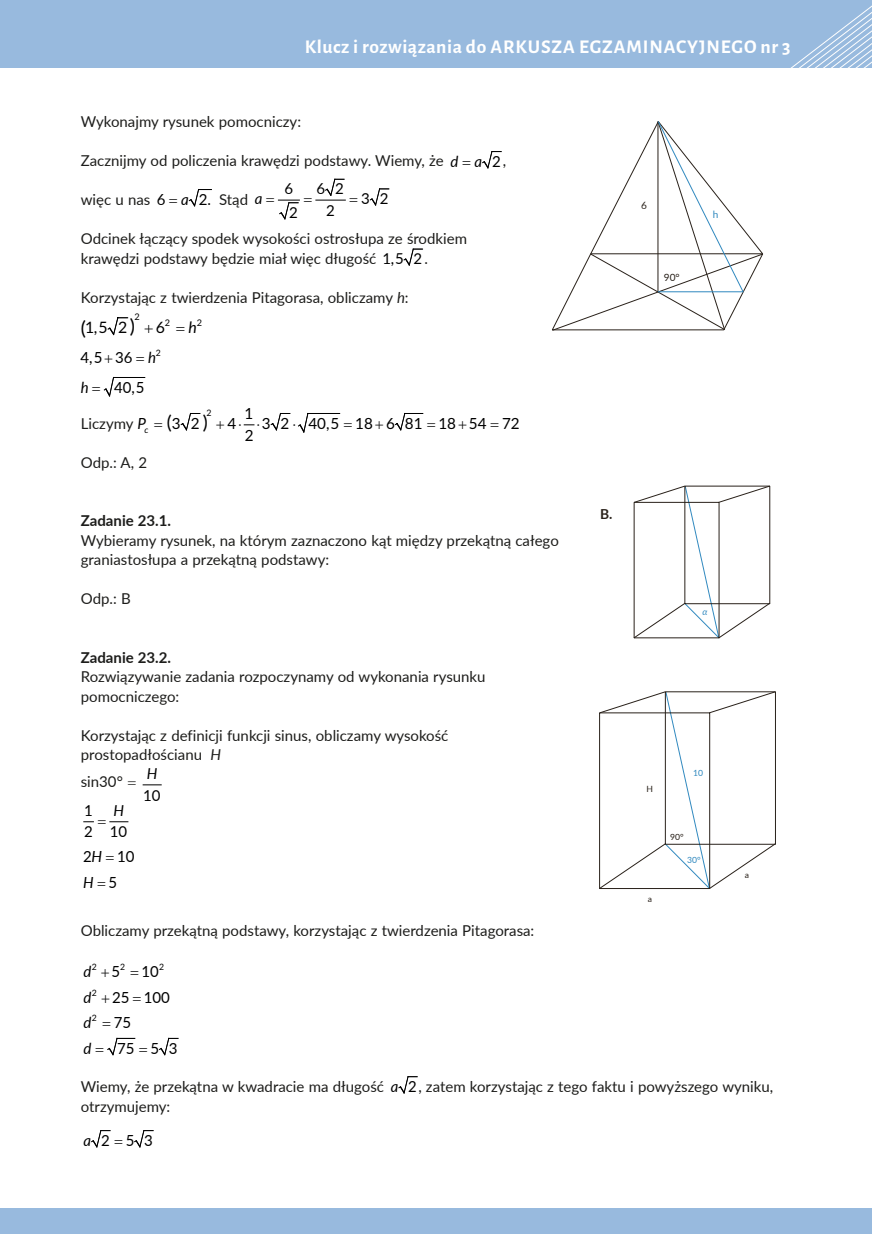
<style>
.page{position:relative;width:872px;height:1234px;background:#fff}
.page>*{position:absolute;margin:0;border:0;box-sizing:border-box;transform-origin:0 0}
.t1{font:700 19.5px "Alegreya Sans";letter-spacing:.03em;color:#fff}
.t2{font:18.75px "Lato";color:#000}
.t3{font:15.75px "Lato";color:#000}
.t4{font:italic 15.75px "Lato";color:#000}
.t5{font:15.3px/29.4px "Lato";color:#000}
.t6{font:italic 15.3px "Lato";color:#000}
.t7{font:15.15px/21.5px "Lato";color:#000}
.t8{font:italic 15.15px "Lato";color:#000}
.t9{font:15px/19.5px "Lato";color:#1d1d1b}
.t10{font:700 15px "Lato";color:#1d1d1b}
.t11{font:700 13.8px "Lato";color:#29211a}
.t12{font:10.05px "Lato";color:#29211a}
.t13{font:10.05px "Lato";color:#3189bf}
.t14{font:9.15px "Lato";color:#000}
.t15{font:italic 9px "Lato";color:#3189bf}
.t16{font:8.85px "Lato";color:#000}
.t17{font:italic 8.7px "Lato";color:#000}
.t18{font:8.55px "Lato";color:#29211a}
.t19{font:8.55px "Lato";color:#3189bf}
.s1{font-style:italic;font-size:15.3px;color:#000}
.s2{font-size:15.3px;color:#000}
.s3{font-style:italic;font-size:15.15px;color:#000}
.s4{color:#000}
.s5{font-style:italic}
.s6{font-size:19.2px}
.s7{font-size:18.75px;color:#000}
.s8{font-style:italic;font-size:15.3px}
</style>
<div class="page">
<div style="left:0;top:1208px;width:872px;height:25px;background:#98bade"></div>
<div style="left:0;top:0;width:872px;height:68px;background:#98bade"></div>
<svg style="left:790px;top:5px;width:82px;height:63px"></svg>
<svg style="left:482px;top:151px;width:19px;height:18px"></svg>
<svg style="left:189px;top:189px;width:22px;height:17px"></svg>
<svg style="left:369px;top:188px;width:20px;height:18px"></svg>
<svg style="left:403px;top:248px;width:19px;height:18px"></svg>
<svg style="left:107px;top:317px;width:21px;height:18px"></svg>
<svg style="left:180px;top:412px;width:21px;height:18px"></svg>
<svg style="left:159px;top:1037px;width:19px;height:18px"></svg>
<svg style="left:398px;top:1076px;width:19px;height:17px"></svg>
<svg style="left:134px;top:1130px;width:19px;height:17px"></svg>
<svg style="left:552px;top:121px;width:211px;height:210px"></svg>
<hr style="left:658px;top:291px;width:85px;height:1px;background:#3189bf">
<svg style="left:633px;top:485px;width:138px;height:154px"></svg>
<svg style="left:599px;top:691px;width:177px;height:198px"></svg>
<svg style="left:277px;top:178px;width:69px;height:42px"></svg>
<svg style="left:103px;top:377px;width:42px;height:19px"></svg>
<svg style="left:243px;top:424px;width:12px;height:1px"></svg>
<svg style="left:270px;top:412px;width:71px;height:20px"></svg>
<svg style="left:395px;top:413px;width:29px;height:17px"></svg>
<svg style="left:142px;top:784px;width:19px;height:2px"></svg>
<svg style="left:84px;top:821px;width:44px;height:2px"></svg>
<svg style="left:107px;top:1037px;width:29px;height:18px"></svg>
<svg style="left:91px;top:1130px;width:20px;height:17px"></svg>
<h1 class="t1" style="left:305px;top:32px;width:487px">Klucz i rozwiązania do ARKUSZA EGZAMINACYJNEGO nr 3</h1>
<p class="t9" style="left:81px;top:111px;width:222px">Wykonajmy rysunek pomocniczy:</p>
<p class="t9" style="left:81px;top:150px;width:427px">Zacznijmy od policzenia krawędzi podstawy. Wiemy, że <span class="s1">d a</span> <span class="s2">2</span>,</p>
<p class="t9" style="left:81px;top:189px;width:86px">więc u nas <span class="s2">6</span></p>
<p class="t5" style="left:199px;top:184px;width:14px">2.</p>
<p class="t7" style="left:284px;top:177px;width:10px">6</p>
<p class="t7" style="left:316px;top:177px;width:29px">6 2</p>
<p class="t7" style="left:361px;top:187px;width:29px">3 2</p>
<p class="t9" style="left:219px;top:189px;width:45px">Stąd <span class="s3">a</span></p>
<p class="t9" style="left:81px;top:228px;width:388px">Odcinek łączący spodek wysokości ostrosłupa ze środkiem krawędzi podstawy będzie miał więc długość <span class="s4">1,5 2</span> .</p>
<p class="t9" style="left:81px;top:287px;width:329px">Korzystając z twierdzenia Pitagorasa, obliczamy <span class="s5">h</span>:</p>
<p class="t14" style="left:134px;top:310px;width:7px">2</p>
<p class="t14" style="left:165px;top:316px;width:7px">2</p>
<p class="t14" style="left:197px;top:316px;width:7px">2</p>
<p class="t6" style="left:181px;top:188px;width:9px">a</p>
<p class="t7" style="left:289px;top:201px;width:10px">2</p>
<p class="t7" style="left:326px;top:199px;width:10px">2</p>
<p class="t3" style="left:81px;top:316px;width:86px"><span class="s6">(</span>1,5 2<span class="s6">)</span> 6</p>
<p class="t4" style="left:189px;top:316px;width:10px">h</p>
<p class="t16" style="left:156px;top:346px;width:7px">2</p>
<p class="t5" style="left:81px;top:342px;width:77px">4,5 36 <span class="s5">h h</span></p>
<p class="t5" style="left:114px;top:371px;width:32px">40,5</p>
<p class="t9" style="left:81px;top:413px;width:120px">Liczymy <span class="s1">P</span><sub>c</sub> <span class="s7">(</span><span class="s2">3 2</span></p>
<p class="t16" style="left:206px;top:406px;width:7px">2</p>
<p class="t5" style="left:244px;top:398px;width:10px">1</p>
<p class="t5" style="left:227px;top:407px;width:10px">4</p>
<p class="t5" style="left:262px;top:407px;width:259px">3 2 40,5 18 6 81 18 54 72</p>
<p class="t5" style="left:245px;top:419px;width:10px">2</p>
<p class="t2" style="left:203px;top:408px;width:6px">)</p>
<p class="t9" style="left:81px;top:452px;width:68px">Odp.: A, 2</p>
<p class="t10" style="left:81px;top:509px;width:92px">Zadanie 23.1.</p>
<p class="t9" style="left:81px;top:530px;width:479px">Wybieramy rysunek, na którym zaznaczono kąt między przekątną całego graniastosłupa a przekątną podstawy:</p>
<p class="t9" style="left:81px;top:588px;width:51px">Odp.: B</p>
<p class="t10" style="left:81px;top:646px;width:92px">Zadanie 23.2.</p>
<p class="t9" style="left:81px;top:666px;width:406px">Rozwiązywanie zadania rozpoczynamy od wykonania rysunku pomocniczego:</p>
<p class="t9" style="left:81px;top:725px;width:369px">Korzystając z definicji funkcji sinus, obliczamy wysokość prostopadłościanu <span class="s5">H</span></p>
<p class="t9" style="left:81px;top:771px;width:44px">sin30°</p>
<p class="t11" style="left:378px;top:673px;width:14px">C.</p>
<p class="t8" style="left:147px;top:762px;width:12px">H</p>
<p class="t17" style="left:121px;top:772px;width:6px">o</p>
<p class="t7" style="left:85px;top:771px;width:37px">sin30</p>
<p class="t7" style="left:143px;top:783px;width:19px">10</p>
<p class="t7" style="left:84px;top:798px;width:45px">1<br>2 10</p>
<p class="t8" style="left:113px;top:799px;width:12px">H</p>
<p class="t12" style="left:641px;top:198px;width:7px">6</p>
<p class="t12" style="left:664px;top:270px;width:17px">90°</p>
<p class="t13" style="left:713px;top:207px;width:7px">h</p>
<p class="t11" style="left:600px;top:504px;width:14px">B.</p>
<p class="t15" style="left:702px;top:604px;width:6px">α</p>
<p class="t18" style="left:646px;top:782px;width:8px">H</p>
<p class="t19" style="left:693px;top:766px;width:11px">10</p>
<p class="t18" style="left:670px;top:830px;width:15px">90°</p>
<p class="t5" style="left:83px;top:843px;width:53px;line-height:26px;text-indent:34px">10<br><span class="s5">H</span> 5</p>
<p class="t9" style="left:81px;top:920px;width:455px">Obliczamy przekątną podstawy, korzystając z twierdzenia Pitagorasa:</p>
<p class="t16" style="left:92px;top:960px;width:7px">2</p>
<p class="t16" style="left:120px;top:960px;width:7px">2</p>
<p class="t16" style="left:159px;top:960px;width:7px">2</p>
<p class="t5" style="left:83px;top:841px;width:21px">2<span class="s5">H</span></p>
<p class="t19" style="left:687px;top:853px;width:15px">30°</p>
<p class="t18" style="left:744px;top:868px;width:6px">a</p>
<p class="t18" style="left:647px;top:892px;width:6px">a</p>
<p class="t6" style="left:83px;top:960px;width:9px">d</p>
<p class="t5" style="left:112px;top:956px;width:10px">5</p>
<p class="t5" style="left:142px;top:956px;width:19px">10</p>
<p class="t16" style="left:92px;top:986px;width:7px">2</p>
<p class="t6" style="left:83px;top:986px;width:9px">d</p>
<p class="t5" style="left:112px;top:982px;width:59px">25 100</p>
<p class="t16" style="left:83px;top:1011px;width:15px">2<span class="s8">d</span></p>
<p class="t5" style="left:114px;top:1006px;width:19px">75</p>
<p class="t6" style="left:83px;top:1036px;width:9px">d</p>
<p class="t5" style="left:117px;top:1032px;width:62px">75 53</p>
<p class="t9" style="left:81px;top:1076px;width:694px">Wiemy, że przekątna w kwadracie ma długość <span class="s1">a</span> <span class="s2">2</span>, zatem korzystając z tego faktu i powyższego wyniku, otrzymujemy:</p>
<p class="t5" style="left:83px;top:1124px;width:71px"><span class="s5">a</span>2 53</p>
</div>
